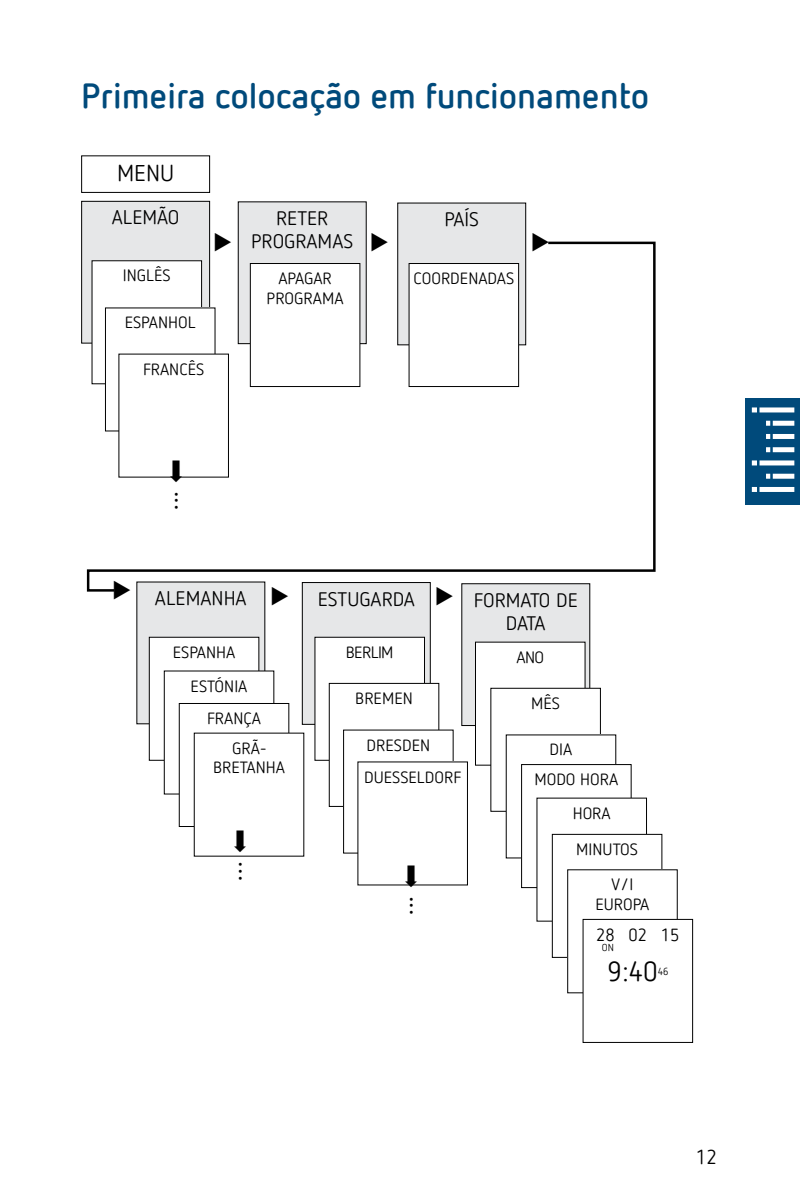
<style>
.page{position:relative;width:800px;height:1200px;background:#fff}
.page>*{position:absolute;margin:0;border:0;box-sizing:border-box;transform-origin:0 0}
.t1{font:700 35px "Netto Offc Pro";color:#004a7b}
.t2{font:30px "Netto Offc Pro";color:#000}
.t3{font:27.5px "Netto Offc Pro";color:#000}
.t4{font:22.75px "Netto Offc Pro";color:#000}
.t5{font:20px "Netto Offc Pro";color:#000}
.t6{font:19.5px/23.5px "Netto Offc Pro";color:#000;text-align:center}
.t7{font:17.5px "Netto Offc Pro";color:#000}
.t8{font:16.25px/19.5px "Netto Offc Pro";color:#000;text-align:center}
.t9{font:10.25px "Netto Offc Pro";color:#000}
.t10{font:10px "Netto Offc Pro";color:#000}
</style>
<div class="page">
<div style="left:745px;top:398px;width:55px;height:106px;background:#004a7b"></div>
<div style="left:752px;top:407px;width:42px;height:5px;background:#fff"></div>
<div style="left:766px;top:421px;width:28px;height:5px;background:#fff"></div>
<div style="left:766px;top:434px;width:28px;height:5px;background:#fff"></div>
<div style="left:766px;top:447px;width:28px;height:5px;background:#fff"></div>
<div style="left:766px;top:474px;width:28px;height:5px;background:#fff"></div>
<div style="left:752px;top:460px;width:42px;height:5px;background:#fff"></div>
<div style="left:752px;top:487px;width:42px;height:5px;background:#fff"></div>
<hr style="left:757px;top:406px;width:3px;height:92px;background:#004a7b">
<hr style="left:770px;top:419px;width:3px;height:36px;background:#004a7b">
<hr style="left:770px;top:470px;width:3px;height:14px;background:#004a7b">
<div style="left:82px;top:201px;width:128px;height:142px;background:#e6e7e8"></div>
<div style="left:81px;top:201px;width:129px;height:143px;border:1px solid #000"></div>
<div style="left:137px;top:582px;width:128px;height:142px;background:#e6e7e8"></div>
<div style="left:238px;top:202px;width:128px;height:142px;background:#e6e7e8"></div>
<div style="left:302px;top:583px;width:128px;height:141px;background:#e6e7e8"></div>
<div style="left:302px;top:582px;width:129px;height:143px;border:1px solid #000"></div>
<div style="left:398px;top:203px;width:128px;height:142px;background:#e6e7e8"></div>
<div style="left:397px;top:203px;width:129px;height:142px;border:1px solid #000"></div>
<div style="left:462px;top:584px;width:128px;height:142px;background:#e6e7e8"></div>
<div style="left:81px;top:155px;width:129px;height:38px;border:1px solid #000"></div>
<svg style="left:86px;top:240px;width:570px;height:353px"></svg>
<div style="left:119px;top:354px;width:109px;height:123px;background:#fff"></div>
<div style="left:250px;top:264px;width:110px;height:123px;background:#fff"></div>
<div style="left:250px;top:263px;width:110px;height:124px;border:1px solid #000"></div>
<div style="left:409px;top:264px;width:110px;height:123px;background:#fff"></div>
<div style="left:409px;top:263px;width:110px;height:124px;border:1px solid #000"></div>
<div style="left:149px;top:637px;width:110px;height:123px;background:#fff"></div>
<div style="left:149px;top:637px;width:110px;height:124px;border:1px solid #000"></div>
<div style="left:164px;top:671px;width:110px;height:123px;background:#fff"></div>
<div style="left:164px;top:671px;width:110px;height:124px;border:1px solid #000"></div>
<div style="left:179px;top:703px;width:110px;height:124px;background:#fff"></div>
<div style="left:179px;top:703px;width:110px;height:124px;border:1px solid #000"></div>
<div style="left:194px;top:733px;width:110px;height:123px;background:#fff"></div>
<div style="left:315px;top:637px;width:110px;height:123px;background:#fff"></div>
<div style="left:475px;top:642px;width:110px;height:123px;background:#fff"></div>
<div style="left:475px;top:642px;width:111px;height:124px;border:1px solid #000"></div>
<div style="left:329px;top:683px;width:110px;height:123px;background:#fff"></div>
<div style="left:329px;top:683px;width:110px;height:124px;border:1px solid #000"></div>
<div style="left:491px;top:688px;width:109px;height:123px;background:#fff"></div>
<div style="left:490px;top:688px;width:111px;height:124px;border:1px solid #000"></div>
<div style="left:344px;top:730px;width:109px;height:123px;background:#fff"></div>
<div style="left:343px;top:730px;width:111px;height:124px;border:1px solid #000"></div>
<div style="left:358px;top:762px;width:109px;height:123px;background:#fff"></div>
<div style="left:506px;top:735px;width:110px;height:123px;background:#fff"></div>
<div style="left:521px;top:764px;width:111px;height:124px;border:1px solid #000"></div>
<div style="left:537px;top:798px;width:110px;height:123px;background:#fff"></div>
<div style="left:552px;top:834px;width:110px;height:124px;border:1px solid #000"></div>
<div style="left:568px;top:870px;width:109px;height:123px;background:#fff"></div>
<div style="left:567px;top:869px;width:111px;height:124px;border:1px solid #000"></div>
<div style="left:583px;top:919px;width:110px;height:123px;background:#fff"></div>
<div style="left:583px;top:919px;width:110px;height:124px;border:1px solid #000"></div>
<svg style="left:170px;top:476px;width:12px;height:6px"></svg>
<svg style="left:405px;top:884px;width:12px;height:2px"></svg>
<svg style="left:215px;top:240px;width:16px;height:11px"></svg>
<svg style="left:372px;top:240px;width:16px;height:11px"></svg>
<svg style="left:533px;top:240px;width:16px;height:11px"></svg>
<svg style="left:114px;top:581px;width:16px;height:12px"></svg>
<svg style="left:272px;top:586px;width:16px;height:7px"></svg>
<svg style="left:437px;top:586px;width:16px;height:7px"></svg>
<h1 class="t1" style="left:81px;top:73px;width:570px">Primeira colocação em funcionamento</h1>
<h3 class="t4" style="left:117px;top:159px;width:59px">MENU</h3>
<p class="t6" style="left:112px;top:205px;width:69px">ALEMÃO</p>
<p class="t8" style="left:123px;top:265px;width:49px">INGLÊS</p>
<p class="t8" style="left:125px;top:312px;width:73px">ESPANHOL</p>
<p class="t8" style="left:143px;top:359px;width:63px">FRANCÊS</p>
<h2 class="t2" style="left:205px;top:491px;width:22px;rotate:90deg">...</h2>
<p class="t6" style="left:251px;top:206px;width:104px">RETER<br>PROGRAMAS</p>
<p class="t6" style="left:444px;top:207px;width:36px">PAÍS</p>
<p class="t8" style="left:267px;top:268px;width:78px">APAGAR<br>PROGRAMA</p>
<p class="t8" style="left:413px;top:268px;width:102px">COORDENADAS</p>
<p class="t6" style="left:155px;top:586px;width:93px">ALEMANHA</p>
<p class="t8" style="left:173px;top:642px;width:64px">ESPANHA</p>
<p class="t8" style="left:191px;top:676px;width:58px">ESTÓNIA</p>
<p class="t8" style="left:207px;top:708px;width:55px">FRANÇA</p>
<p class="t8" style="left:213px;top:738px;width:74px">GRÃ-<br>BRETANHA</p>
<h2 class="t2" style="left:269px;top:861px;width:22px;rotate:90deg">...</h2>
<p class="t6" style="left:318px;top:586px;width:99px">ESTUGARDA</p>
<p class="t6" style="left:474px;top:588px;width:106px">FORMATO DE<br>DATA</p>
<p class="t8" style="left:346px;top:642px;width:49px">BERLIM</p>
<p class="t8" style="left:516px;top:647px;width:29px">ANO</p>
<p class="t8" style="left:355px;top:688px;width:59px">BREMEN</p>
<p class="t8" style="left:531px;top:693px;width:30px">MÊS</p>
<p class="t8" style="left:364px;top:728px;width:99px;line-height:32px;text-align:left">DRESDEN<br>DUESSELDORF</p>
<p class="t8" style="left:534px;top:734px;width:85px;line-height:29.8px;text-align:left;text-indent:15px">DIA<br>MODO HORA</p>
<p class="t8" style="left:573px;top:803px;width:40px">HORA</p>
<p class="t8" style="left:576px;top:831px;width:63px;line-height:35.5px;text-align:right">MINUTOS<br>V/I</p>
<p class="t8" style="left:595px;top:894px;width:56px">EUROPA</p>
<p class="t7" style="left:596px;top:924px;width:85px">28 02 15</p>
<p class="t10" style="left:602px;top:941px;width:14px">ON</p>
<h3 class="t3" style="left:607px;top:954px;width:52px">9:40</h3>
<p class="t9" style="left:658px;top:965px;width:12px">46</p>
<h2 class="t2" style="left:440px;top:896px;width:22px;rotate:90deg">...</h2>
<p class="t5" style="left:696px;top:1144px;width:23px">12</p>
</div>
